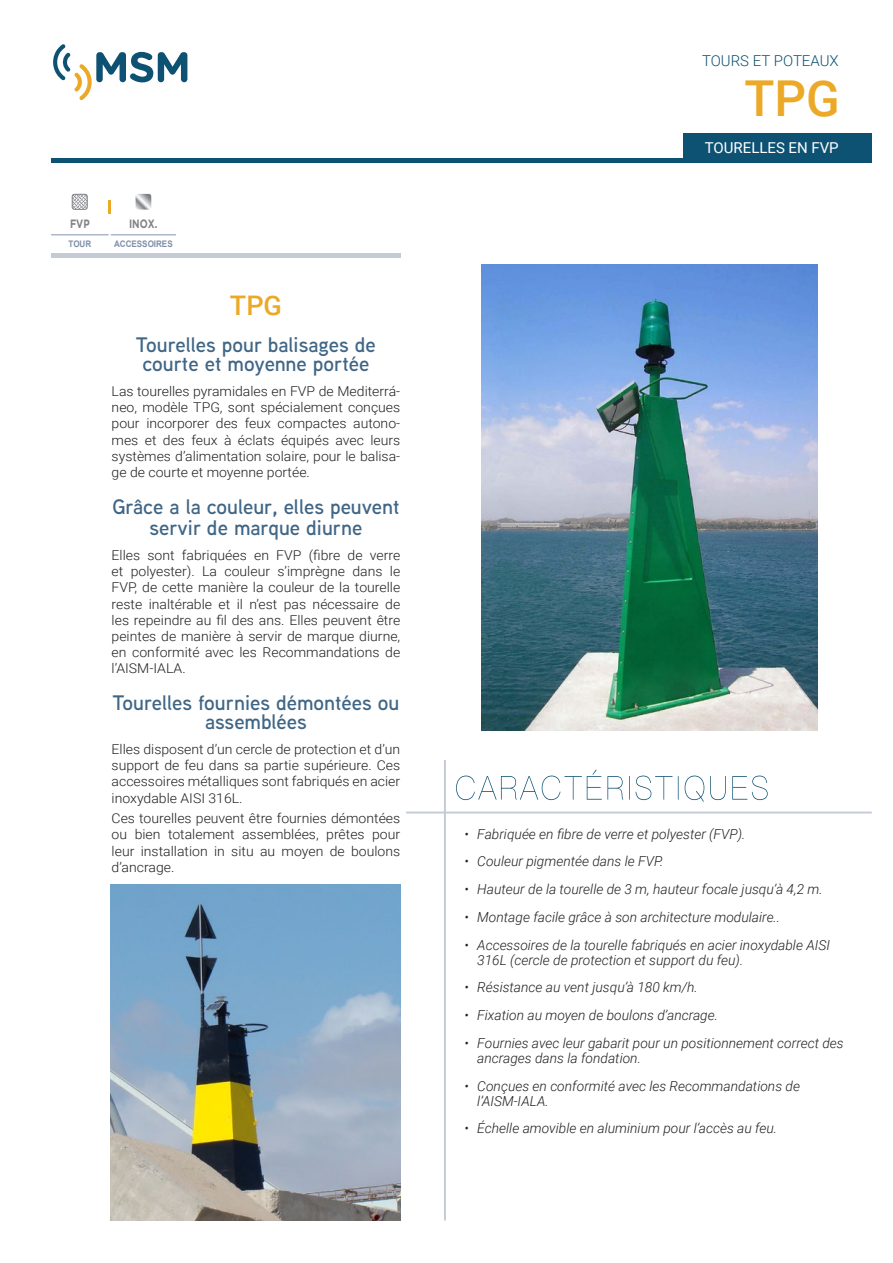
<style>
.page{position:relative;width:893px;height:1263px;background:#fff}
.page>*{position:absolute;margin:0;border:0;box-sizing:border-box;transform-origin:0 0}
.t1{font:500 49.5px "Roboto";color:#eba927}
.t2{font:500 27px "Roboto";color:#eba927}
.t3{font:600 21px/19.5px "Aaux Next";color:#406686;text-align:center}
.t4{font:300 15px "Roboto";color:#0e5273}
.t5{font:15px "Roboto";color:#fff}
.t6{font:italic 300 13.8px/15px "Roboto";color:#231f20}
.PORTADA_parrafo_izqu{font:300 13.5px/16.2px "Roboto";color:#231f20;text-align:justify;scale:1.04 1}
.t7{font:700 12px "Gotham";color:#808285;scale:.79 1}
.t8{font:700 9px "Arial";letter-spacing:-.005em;color:#7e90a8;scale:.9 1}
</style>
<div class="page">
<svg style="left:53px;top:44px;width:134px;height:56px"></svg>
<div style="left:51px;top:158px;width:821px;height:5px;background:#0e5273"></div>
<hr style="left:444px;top:760px;width:2px;height:460px;background:#c4cad6">
<hr style="left:406px;top:811px;width:466px;height:2px;background:#c4cad6">
<svg style="left:456px;top:770px;width:312px;height:32px"></svg>
<div style="left:683px;top:133px;width:189px;height:26px;background:#0e5273"></div>
<hr style="left:111px;top:234px;width:65px;height:1px;background:#abb6c6">
<hr style="left:51px;top:234px;width:58px;height:1px;background:#abb6c6">
<svg style="left:136px;top:194px;width:15px;height:16px"></svg>
<svg style="left:109px;top:200px;width:2px;height:13px"></svg>
<hr style="left:51px;top:253px;width:349px;height:4px;background:#c4cad6">
<svg style="left:72px;top:194px;width:14px;height:14px"></svg>
<div style="left:72px;top:194px;width:16px;height:16px;border:1px solid #808285;border-radius:2px"></div>
<img style="left:111px;top:884px;width:289px;height:336px">
<img style="left:482px;top:265px;width:335px;height:466px">
<p class="t7" style="left:129px;top:217px;width:37px">INOX.</p>
<p class="t7" style="left:70px;top:217px;width:26px">FVP</p>
<p class="t8" style="left:69px;top:237px;width:27px">TOUR</p>
<p class="t8" style="left:114px;top:237px;width:67px">ACCESSOIRES</p>
<p class="t2" style="left:230px;top:286px;width:54px">TPG</p>
<p class="t3" style="left:136px;top:334px;width:241px">Tourelles pour balisages de courte et moyenne portée</p>
<p class="PORTADA_parrafo_izqu" style="left:112px;top:383px;width:279px">Las tourelles pyramidales en FVP de Mediterrá&shy;neo, modèle TPG, sont spécialement conçues pour incorporer des feux compactes autono&shy;mes et des feux à éclats équipés avec leurs systèmes d’alimentation solaire, pour le balisa&shy;ge de courte et moyenne portée.</p>
<p class="t3" style="left:112px;top:495px;width:289px;line-height:21.6px">Grâce a la couleur, elles peuvent servir de marque diurne</p>
<p class="PORTADA_parrafo_izqu" style="left:112px;top:546px;width:279px">Elles sont fabriquées en FVP (fibre de verre et polyester). La couleur s’imprègne dans le FVP, de cette manière la couleur de la tourelle reste inaltérable et il n’est pas nécessaire de les repeindre au fil des ans. Elles peuvent être peintes de manière à servir de marque diurne, en conformité avec les Recommandations de l’AISM-IALA.</p>
<p class="t3" style="left:112px;top:692px;width:289px">Tourelles fournies démontées ou assemblées</p>
<p class="PORTADA_parrafo_izqu" style="left:112px;top:741px;width:279px">Elles disposent d’un cercle de protection et d’un support de feu dans sa partie supérieure. Ces accessoires métalliques sont fabriqués en acier inoxydable AISI 316L.</p>
<p class="PORTADA_parrafo_izqu" style="left:112px;top:810px;width:279px">Ces tourelles peuvent être fournies démontées ou bien totalement assemblées, prêtes pour leur installation in situ au moyen de boulons d’ancrage.</p>
<p class="t4" style="left:702px;top:50px;width:138px">TOURS ET POTEAUX</p>
<p class="t1" style="left:744px;top:64px;width:97px">TPG</p>
<p class="t5" style="left:705px;top:137px;width:135px">TOURELLES EN FVP</p>
<p class="t6" style="left:465px;top:826px;width:282px">• Fabriquée en fibre de verre et polyester (FVP).</p>
<p class="t6" style="left:465px;top:853px;width:200px">• Couleur pigmentée dans le FVP.</p>
<p class="t6" style="left:465px;top:881px;width:360px">• Hauteur de la tourelle de 3 m, hauteur focale jusqu’à 4,2 m.</p>
<p class="t6" style="left:465px;top:909px;width:317px">• Montage facile grâce à son architecture modulaire..</p>
<p class="t6" style="left:477px;top:937px;width:354px;text-indent:-13px">• Accessoires de la tourelle fabriqués en acier inoxydable AISI<br>316L (cercle de protection et support du feu).</p>
<p class="t6" style="left:465px;top:979px;width:235px">• Résistance au vent jusqu’à 180 km/h.</p>
<p class="t6" style="left:465px;top:1007px;width:255px">• Fixation au moyen de boulons d’ancrage.</p>
<p class="t6" style="left:477px;top:1035px;width:368px;text-indent:-13px">• Fournies avec leur gabarit pour un positionnement correct des ancrages dans la fondation.</p>
<p class="t6" style="left:477px;top:1078px;width:324px;text-indent:-13px">• Conçues en conformité avec les Recommandations de l’AISM-IALA.</p>
<p class="t6" style="left:465px;top:1120px;width:314px">• Échelle amovible en aluminium pour l’accès au feu.</p>
</div>
